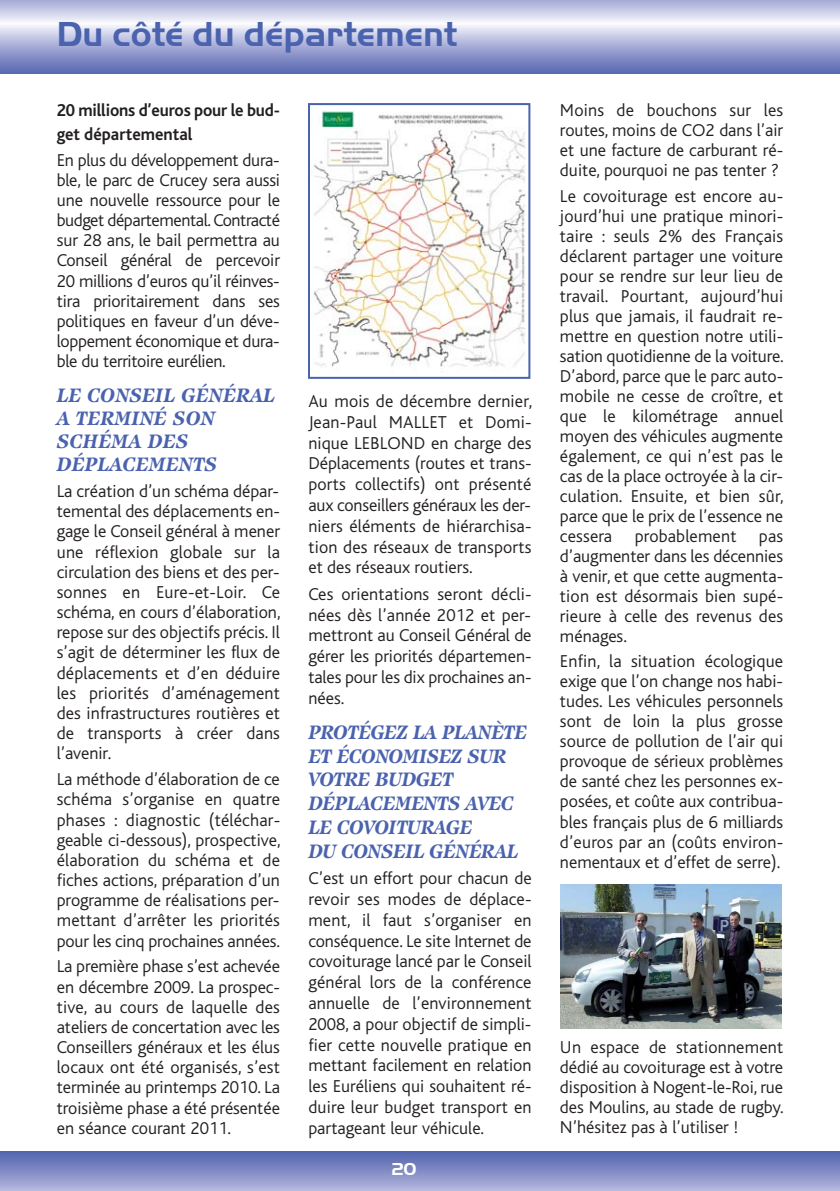
<style>
.page{position:relative;width:840px;height:1191px;background:#fff}
.page>*{position:absolute;margin:0;border:0;box-sizing:border-box;transform-origin:0 0}
.t1{font:700 36px "Handel Got D";color:#4b63ae}
.t2{font:italic 700 20px/23.8px "Isbell IT Cby BT";letter-spacing:-.025em;color:#4b63ae;scale:.93 1}
.t3{font:italic 700 20px/23.2px "Isbell IT Cby BT";color:#4b63ae;scale:.95 1}
.t4{font:300 18px/20.2px "Bliss";color:#231f20;text-align:justify}
.t5{font:700 18px/23.2px "Bliss";letter-spacing:-.01em;color:#231f20;scale:.95 1}
.t6{font:700 18px "Handel Got D";color:#fff}
</style>
<div class="page">
<div style="left:0;top:1151px;width:839px;height:40px;background:linear-gradient(to bottom,#4f62ad,#b2b5dc)"></div>
<svg style="left:0;top:0;width:839px;height:74px;background:#b0b5db"></svg>
<img style="left:311px;top:110px;width:215px;height:257px">
<div style="left:308px;top:103px;width:222px;height:276px;border:2px solid #4b63ae"></div>
<img style="left:560px;top:884px;width:221px;height:144px">
<h1 class="t1" style="left:57px;top:22px;width:402px">Du côté du département</h1>
<p class="t5" style="left:57px;top:101px;width:236px">20 millions d’euros pour le bud&shy;get départemental</p>
<p class="t4" style="left:57px;top:151px;width:225px">En plus du développement dura&shy;ble, le parc de Crucey sera aussi une nouvelle ressource pour le budget départemental. Contracté sur 28 ans, le bail permettra au Conseil général de percevoir 20 millions d’euros qu’il réinves&shy;tira prioritairement dans ses politiques en faveur d’un déve&shy;loppement économique et dura&shy;ble du territoire eurélien.</p>
<p class="t3" style="left:57px;top:385px;width:231px">LE CONSEIL GÉNÉRAL<br>A TERMINÉ SON<br>SCHÉMA DES<br>DÉPLACEMENTS</p>
<p class="t4" style="left:57px;top:483px;width:225px">La création d’un schéma dépar&shy;temental des déplacements en&shy;gage le Conseil général à mener une réflexion globale sur la circulation des biens et des per&shy;sonnes en Eure-et-Loir. Ce schéma, en cours d’élaboration, repose sur des objectifs précis. Il s’agit de déterminer les flux de déplacements et d’en déduire les priorités d’aménagement des infrastructures routières et de transports à créer dans l’avenir.</p>
<p class="t4" style="left:57px;top:771px;width:225px">La méthode d’élaboration de ce schéma s’organise en quatre phases : diagnostic (téléchar&shy;geable ci-dessous), prospective, élaboration du schéma et de fiches actions, préparation d’un programme de réalisations per&shy;mettant d’arrêter les priorités pour les cinq prochaines années.</p>
<p class="t4" style="left:57px;top:958px;width:225px">La première phase s’est achevée en décembre 2009. La prospec&shy;tive, au cours de laquelle des ateliers de concertation avec les Conseillers généraux et les élus locaux ont été organisés, s’est terminée au printemps 2010. La troisième phase a été présentée en séance courant 2011.</p>
<p class="t4" style="left:308px;top:392px;width:225px;line-height:20.8px">Au mois de décembre dernier, Jean-Paul MALLET et Domi&shy;nique LEBLOND en charge des Déplacements (routes et trans&shy;ports collectifs) ont présenté aux conseillers généraux les der&shy;niers éléments de hiérarchisa&shy;tion des réseaux de transports et des réseaux routiers.</p>
<p class="t4" style="left:308px;top:585px;width:225px;line-height:20.8px">Ces orientations seront décli&shy;nées dès l’année 2012 et per&shy;mettront au Conseil Général de gérer les priorités départemen&shy;tales pour les dix prochaines an&shy;nées.</p>
<p class="t2" style="left:308px;top:722px;width:237px">PROTÉGEZ LA PLANÈTE<br>ET ÉCONOMISEZ SUR<br>VOTRE BUDGET<br>DÉPLACEMENTS AVEC<br>LE COVOITURAGE<br>DU CONSEIL GÉNÉRAL</p>
<p class="t4" style="left:308px;top:869px;width:225px;line-height:20.8px">C’est un effort pour chacun de revoir ses modes de déplace&shy;ment, il faut s’organiser en conséquence. Le site Internet de covoiturage lancé par le Conseil général lors de la conférence annuelle de l’environnement 2008, a pour objectif de simpli&shy;fier cette nouvelle pratique en mettant facilement en relation les Euréliens qui souhaitent ré&shy;duire leur budget transport en partageant leur véhicule.</p>
<p class="t6" style="left:391px;top:1163px;width:26px">20</p>
<p class="t4" style="left:559px;top:102px;width:225px">Moins de bouchons sur les routes, moins de CO2 dans l’air et une facture de carburant ré&shy;duite, pourquoi ne pas tenter ?</p>
<p class="t4" style="left:559px;top:187px;width:225px">Le covoiturage est encore au&shy;jourd’hui une pratique minori&shy;taire : seuls 2% des Français déclarent partager une voiture pour se rendre sur leur lieu de travail. Pourtant, aujourd’hui plus que jamais, il faudrait re&shy;mettre en question notre utili&shy;sation quotidienne de la voiture.<br>D’abord, parce que le parc auto&shy;mobile ne cesse de croître, et que le kilométrage annuel moyen des véhicules augmente également, ce qui n’est pas le cas de la place octroyée à la cir&shy;culation. Ensuite, et bien sûr, parce que le prix de l’essence ne cessera probablement pas d’augmenter dans les décennies à venir, et que cette augmenta&shy;tion est désormais bien supé&shy;rieure à celle des revenus des ménages.</p>
<p class="t4" style="left:559px;top:653px;width:225px">Enfin, la situation écologique exige que l’on change nos habi&shy;tudes. Les véhicules personnels sont de loin la plus grosse source de pollution de l’air qui provoque de sérieux problèmes de santé chez les personnes ex&shy;posées, et coûte aux contribua&shy;bles français plus de 6 milliards d’euros par an (coûts environ&shy;nementaux et d’effet de serre).</p>
<p class="t4" style="left:559px;top:1039px;width:225px">Un espace de stationnement dédié au covoiturage est à votre disposition à Nogent-le-Roi, rue des Moulins, au stade de rugby.<br>N’hésitez pas à l’utiliser !</p>
</div>
